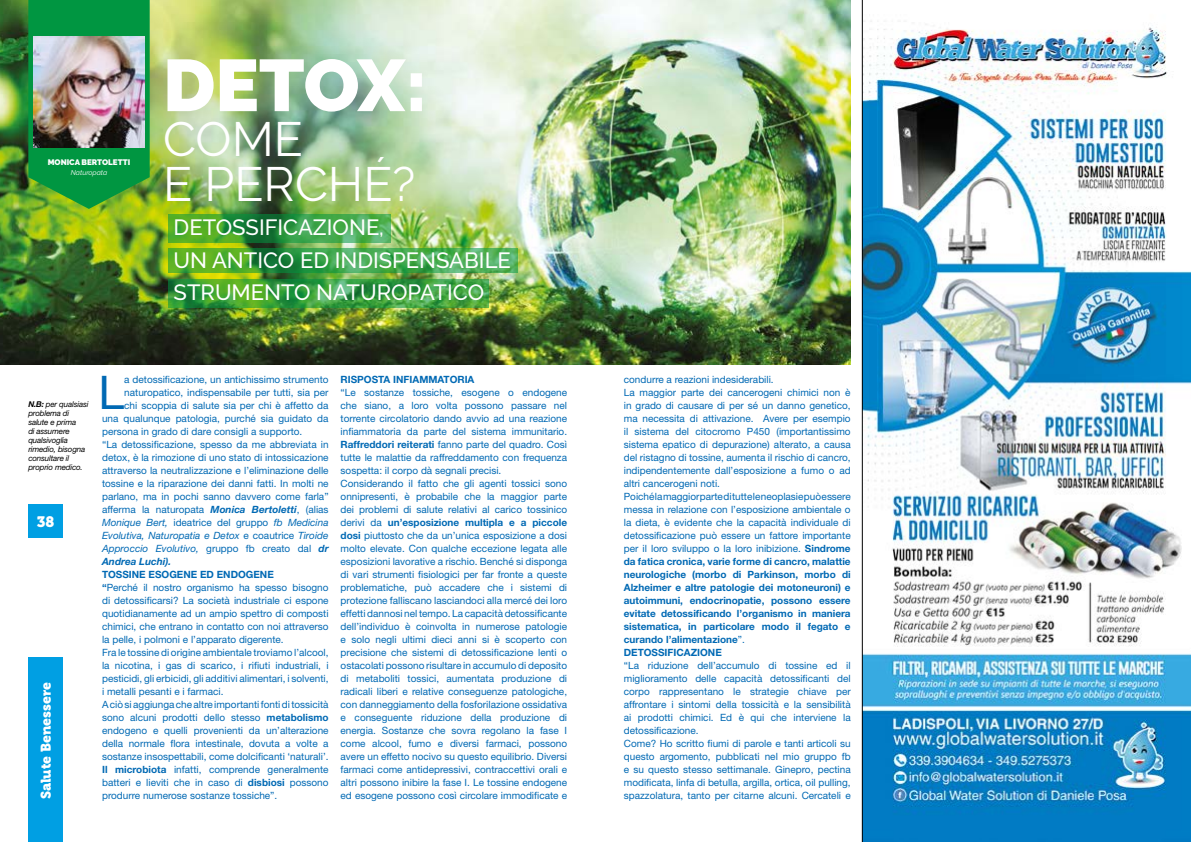
<style>
.page{position:relative;width:1191px;height:842px;background:#fff}
.page>*{position:absolute;margin:0;border:0;box-sizing:border-box;transform-origin:0 0}
.t1{font:900 73px "Raleway";letter-spacing:-.005em;color:#fff}
.t2{font:48px/45px "Raleway";color:#fff}
.t3{font:46.4px "Helvetica Neue LT Std";color:#0069b4}
.t4{font:500 22px/32.3px "Raleway";color:#fff}
.t5{font:15px "Museo 900";color:#fff}
.t6{font:14px "Museo 900";color:#fff}
.t7{font:10px/13px "Helvetica Neue LT Std";color:#0069b4}
.t8{font:italic 10px "Helvetica Neue LT Std";color:#0069b4}
.t9{font:700 10px "Helvetica Neue LT Std";color:#0069b4}
.t10{font:italic 700 10px "Helvetica Neue LT Std";color:#0069b4}
.t11{font:italic 8px/9px "Helvetica Neue LT Std";letter-spacing:-.02em;color:#000}
.t12{font:900 8px "Raleway";color:#fff}
.t13{font:italic 7px "Raleway";color:#fff}
.s1{font-weight:700}
.s2{font-weight:700;font-style:italic}
.s3{font-style:normal}
</style>
<div class="page">
<img style="left:0;top:0;width:850px;height:364px">
<svg style="left:168px;top:214px;width:223px;height:29px;background:#3d9e3f"></svg>
<svg style="left:168px;top:279px;width:321px;height:28px;background:#3b9e3d"></svg>
<svg style="left:168px;top:248px;width:349px;height:25px;background:#45a545"></svg>
<img style="left:862px;top:0;width:329px;height:842px">
<div style="left:28px;top:504px;width:35px;height:35px;border:1px solid #fff"></div>
<div style="left:28px;top:658px;width:35px;height:184px;background:#009fe3"></div>
<div style="left:28px;top:505px;width:35px;height:33px;background:#009fe3"></div>
<svg style="left:28px;top:0;width:122px;height:209px;background:#189940"></svg>
<img style="left:34px;top:36px;width:110px;height:111px">
<p class="t12" style="left:48px;top:157px;width:84px">MONICA BERTOLETTI</p>
<p class="t13" style="left:71px;top:168px;width:38px">Naturopata</p>
<h1 class="t1" style="left:163px;top:43px;width:266px">DETOX:</h1>
<h2 class="t2" style="left:163px;top:117px;width:254px">COME<br>E PERCHÉ?</h2>
<h3 class="t4" style="left:174px;top:211px;width:339px">DETOSSIFICAZIONE,<br>UN ANTICO ED INDISPENSABILE<br>STRUMENTO NATUROPATICO</h3>
<p class="t11" style="left:28px;top:400px;width:62px"><span class="s1">N.B:</span> per qualsiasi problema di salute e prima<br>di assumere qualsivoglia rimedio, bisogna consultare il proprio medico.</p>
<h3 class="t5" style="left:37px;top:513px;width:19px">38</h3>
<h3 class="t6" style="left:38px;top:799px;width:118px;rotate:-90deg">Salute Benessere</h3>
<h3 class="t3" style="left:98px;top:365px;width:27px">L</h3>
<p class="t7" style="left:124px;top:373px;width:206px">a detossificazione, un antichissimo strumento</p>
<p class="t7" style="left:124px;top:386px;width:206px">naturopatico, indispensabile per tutti, sia per</p>
<p class="t7" style="left:124px;top:399px;width:206px">chi scoppia di salute sia per chi è affetto da</p>
<p class="t7" style="left:102px;top:412px;width:228px">una qualunque patologia, purché sia guidato da</p>
<p class="t7" style="left:102px;top:425px;width:202px">persona in grado di dare consigli a supporto.</p>
<p class="t7" style="left:102px;top:438px;width:228px">“La detossificazione, spesso da me abbreviata in</p>
<p class="t7" style="left:102px;top:451px;width:228px">detox, è la rimozione di uno stato di intossicazione</p>
<p class="t7" style="left:102px;top:464px;width:228px">attraverso la neutralizzazione e l’eliminazione delle</p>
<p class="t7" style="left:102px;top:477px;width:228px">tossine e la riparazione dei danni fatti. In molti ne</p>
<p class="t7" style="left:102px;top:490px;width:228px">parlano, ma in pochi sanno davvero come farla”</p>
<p class="t7" style="left:102px;top:503px;width:228px">afferma la naturopata <span class="s2">Monica Bertoletti</span>, (alias</p>
<p class="t8" style="left:102px;top:517px;width:228px">Monique Bert, <span class="s3">ideatrice del gruppo</span> fb Medicina</p>
<p class="t8" style="left:102px;top:530px;width:228px">Evolutiva, Naturopatia e Detox <span class="s3">e coautrice</span> Tiroide</p>
<p class="t8" style="left:102px;top:543px;width:228px">Approccio Evolutivo, <span class="s3">gruppo fb creato dal</span> <span class="s1">dr</span></p>
<p class="t10" style="left:102px;top:555px;width:71px">Andrea Luchi).</p>
<p class="t7" style="left:102px;top:568px;width:228px"><span class="s1">TOSSINE ESOGENE ED ENDOGENE<br>“</span>Perché il nostro organismo ha spesso bisogno di detossificarsi? La società industriale ci espone quotidianamente ad un ampio spettro di composti chimici, che entrano in contatto con noi attraverso la pelle, i polmoni e l’apparato digerente.<br>Fra le tossine di origine ambientale troviamo l’alcool, la nicotina, i gas di scarico, i rifiuti industriali, i pesticidi, gli erbicidi, gli additivi alimentari, i solventi, i metalli pesanti e i farmaci.<br>A ciò si aggiunga che altre importanti fonti di tossicità sono alcuni prodotti dello stesso <span class="s1">metabolismo </span>endogeno e quelli provenienti da un’alterazione della normale flora intestinale, dovuta a volte a sostanze insospettabili, come dolcificanti ‘naturali’.<br><span class="s1">Il microbiota</span> infatti, comprende generalmente batteri e lieviti che in caso di <span class="s1">disbiosi</span> possono produrre numerose sostanze tossiche”.</p>
<p class="t9" style="left:340px;top:373px;width:135px">RISPOSTA INFIAMMATORIA</p>
<p class="t7" style="left:340px;top:386px;width:228px">“Le sostanze tossiche, esogene o endogene che siano, a loro volta possono passare nel torrente circolatorio dando avvio ad una reazione infiammatoria da parte del sistema immunitario.<br><span class="s1">Raffreddori reiterati</span> fanno parte del quadro. Così tutte le malattie da raffreddamento con frequenza sospetta: il corpo dà segnali precisi.<br>Considerando il fatto che gli agenti tossici sono onnipresenti, è probabile che la maggior parte dei problemi di salute relativi al carico tossinico derivi da <span class="s1">un’esposizione multipla e a piccole dosi</span> piuttosto che da un’unica esposizione a dosi molto elevate. Con qualche eccezione legata alle esposizioni lavorative a rischio. Benché si disponga di vari strumenti fisiologici per far fronte a queste problematiche, può accadere che i sistemi di protezione falliscano lasciandoci alla mercé dei loro effetti dannosi nel tempo. La capacità detossificante dell’individuo è coinvolta in numerose patologie e solo negli ultimi dieci anni si è scoperto con precisione che sistemi di detossificazione lenti o ostacolati possono risultare in accumulo di deposito di metaboliti tossici, aumentata produzione di radicali liberi e relative conseguenze patologiche, con danneggiamento della fosforilazione ossidativa e conseguente riduzione della produzione di energia. Sostanze che sovra regolano la fase I come alcool, fumo e diversi farmaci, possono avere un effetto nocivo su questo equilibrio. Diversi farmaci come antidepressivi, contraccettivi orali e altri possono inibire la fase I. Le tossine endogene ed esogene possono così circolare immodificate e</p>
<p class="t7" style="left:624px;top:373px;width:228px">condurre a reazioni indesiderabili.<br>La maggior parte dei cancerogeni chimici non è in grado di causare di per sé un danno genetico, ma necessita di attivazione. Avere per esempio il sistema del citocromo P450 (importantissimo sistema epatico di depurazione) alterato, a causa del ristagno di tossine, aumenta il rischio di cancro, indipendentemente dall’esposizione a fumo o ad altri cancerogeni noti.<br>Poiché la maggior parte di tutte le neoplasie può essere messa in relazione con l’esposizione ambientale o la dieta, è evidente che la capacità individuale di detossificazione può essere un fattore importante per il loro sviluppo o la loro inibizione. <span class="s1">Sindrome da fatica cronica, varie forme di cancro, malattie neurologiche (morbo di Parkinson, morbo di Alzheimer e altre patologie dei motoneuroni) e autoimmuni, endocrinopatie, possono essere evitate detossificando l’organismo in maniera sistematica, in particolare modo il fegato e curando l’alimentazione</span>”.<br><span class="s1">DETOSSIFICAZIONE</span></p>
<p class="t7" style="left:624px;top:659px;width:228px">“La riduzione dell’accumulo di tossine ed il miglioramento delle capacità detossificanti del corpo rappresentano le strategie chiave per affrontare i sintomi della tossicità e la sensibilità ai prodotti chimici. Ed è qui che interviene la detossificazione.<br>Come? Ho scritto fiumi di parole e tanti articoli su questo argomento, pubblicati nel mio gruppo fb e su questo stesso settimanale. Ginepro, pectina modificata, linfa di betulla, argilla, ortica, oil pulling,</p>
<p class="t7" style="left:624px;top:789px;width:228px">spazzolatura, tanto per citarne alcuni. Cercateli e</p>
</div>
